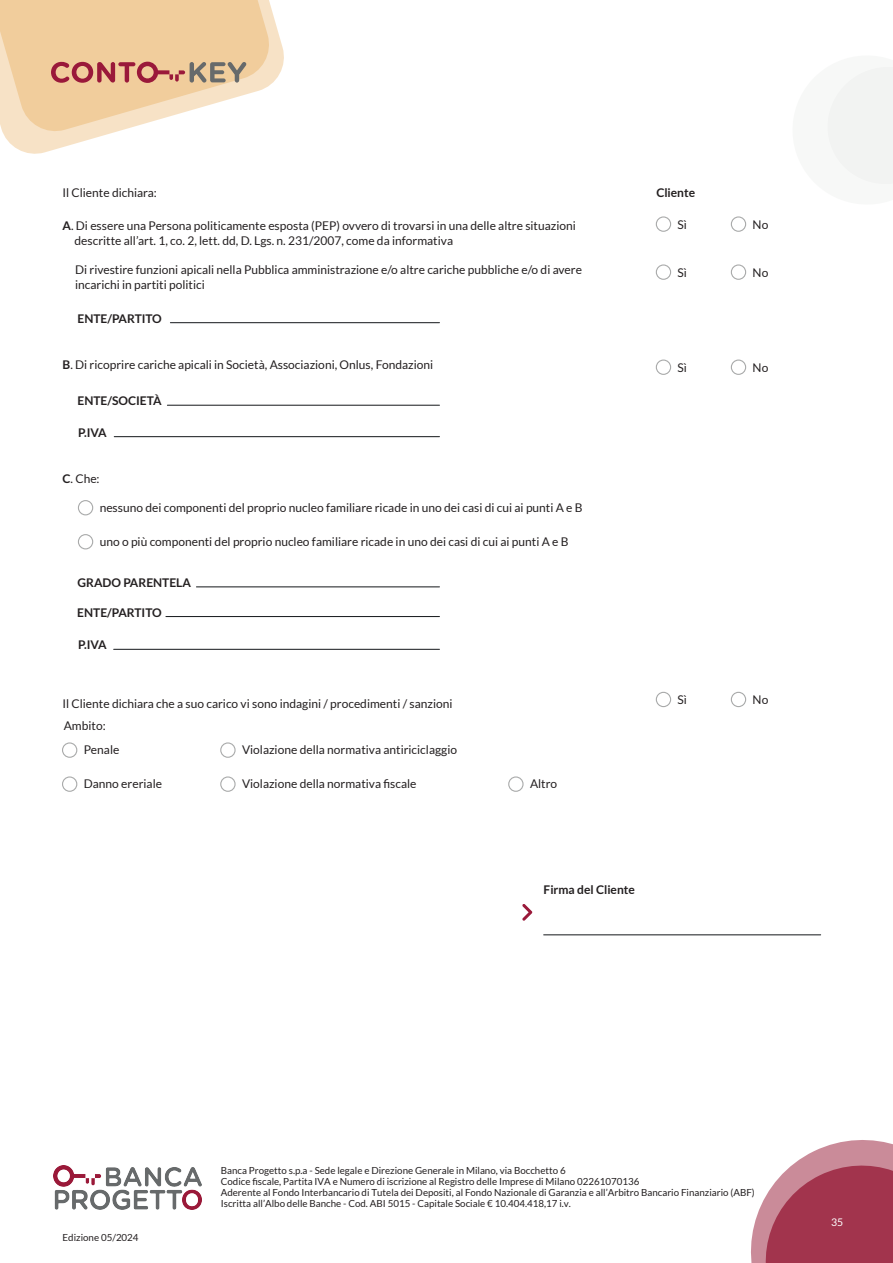
<style>
.page{position:relative;width:893px;height:1263px;background:#fff}
.page>*{position:absolute;margin:0;border:0;box-sizing:border-box;transform-origin:0 0}
.t1{font:12px/15px "Lato";color:#231f20}
.t2{font:700 12px "Lato";color:#231f20}
.t3{font:10.5px "Lato";color:#fff}
.t4{font:9.75px/10.8px "Lato";color:#231f20}
.t5{font:9.75px "Lato";color:#231f20}
.s1{font-weight:700}
</style>
<div class="page">
<svg style="left:751px;top:1140px;width:142px;height:123px"></svg>
<div style="left:828px;top:67px;width:65px;height:117px;background:#f2f3f2"></div>
<svg style="left:0;top:0;width:284px;height:154px"></svg>
<img style="left:53px;top:1165px;width:148px;height:44px">
<div style="left:656px;top:264px;width:15px;height:16px;border:1px solid #a9aaaa;border-radius:50%"></div>
<div style="left:731px;top:264px;width:15px;height:16px;border:1px solid #a9aaaa;border-radius:50%"></div>
<div style="left:656px;top:216px;width:15px;height:16px;border:1px solid #a9aaaa;border-radius:50%"></div>
<div style="left:731px;top:216px;width:15px;height:16px;border:1px solid #a9aaaa;border-radius:50%"></div>
<hr style="left:544px;top:934px;width:277px;height:1px;background:#14171a">
<svg style="left:522px;top:904px;width:10px;height:17px"></svg>
<div style="left:656px;top:359px;width:15px;height:16px;border:1px solid #a9aaaa;border-radius:50%"></div>
<div style="left:731px;top:359px;width:15px;height:16px;border:1px solid #a9aaaa;border-radius:50%"></div>
<div style="left:656px;top:692px;width:15px;height:15px;border:1px solid #a9aaaa;border-radius:50%"></div>
<div style="left:731px;top:692px;width:15px;height:15px;border:1px solid #a9aaaa;border-radius:50%"></div>
<div style="left:78px;top:500px;width:15px;height:15px;border:1px solid #a9aaaa;border-radius:50%"></div>
<div style="left:78px;top:534px;width:15px;height:15px;border:1px solid #a9aaaa;border-radius:50%"></div>
<hr style="left:170px;top:322px;width:269px;height:1px;background:#14171a">
<hr style="left:167px;top:405px;width:272px;height:1px;background:#14171a">
<hr style="left:114px;top:436px;width:325px;height:1px;background:#14171a">
<hr style="left:196px;top:586px;width:243px;height:1px;background:#14171a">
<hr style="left:166px;top:616px;width:273px;height:1px;background:#14171a">
<hr style="left:114px;top:649px;width:325px;height:1px;background:#14171a">
<div style="left:62px;top:742px;width:15px;height:16px;border:1px solid #a9aaaa;border-radius:50%"></div>
<div style="left:220px;top:742px;width:16px;height:16px;border:1px solid #a9aaaa;border-radius:50%"></div>
<div style="left:62px;top:776px;width:15px;height:16px;border:1px solid #a9aaaa;border-radius:50%"></div>
<div style="left:220px;top:776px;width:16px;height:16px;border:1px solid #a9aaaa;border-radius:50%"></div>
<div style="left:508px;top:776px;width:16px;height:16px;border:1px solid #a9aaaa;border-radius:50%"></div>
<p class="t1" style="left:63px;top:185px;width:96px">Il Cliente dichiara:</p>
<p class="t1" style="left:75px;top:218px;width:503px;text-indent:-12px"><span class="s1">A</span>. Di essere una Persona politicamente esposta (PEP) ovvero di trovarsi in una delle altre situazioni descritte all’art. 1, co. 2, lett. dd, D. Lgs. n. 231/2007, come da informativa</p>
<p class="t1" style="left:75px;top:262px;width:508px">Di rivestire funzioni apicali nella Pubblica amministrazione e/o altre cariche pubbliche e/o di avere incarichi in partiti politici</p>
<p class="t2" style="left:77px;top:311px;width:86px">ENTE/PARTITO</p>
<p class="t1" style="left:63px;top:357px;width:372px"><span class="s1">B</span>. Di ricoprire cariche apicali in Società, Associazioni, Onlus, Fondazioni</p>
<p class="t2" style="left:77px;top:393px;width:86px">ENTE/SOCIETÀ</p>
<p class="t2" style="left:78px;top:425px;width:30px">P.IVA</p>
<p class="t1" style="left:63px;top:471px;width:39px"><span class="s1">C</span>. Che:</p>
<p class="t1" style="left:100px;top:499px;width:484px">nessuno dei componenti del proprio nucleo familiare ricade in uno dei casi di cui ai punti A e B</p>
<p class="t1" style="left:100px;top:533px;width:470px">uno o più componenti del proprio nucleo familiare ricade in uno dei casi di cui ai punti A e B</p>
<p class="t2" style="left:77px;top:575px;width:115px">GRADO PARENTELA</p>
<p class="t2" style="left:77px;top:605px;width:86px">ENTE/PARTITO</p>
<p class="t2" style="left:78px;top:637px;width:30px">P.IVA</p>
<p class="t1" style="left:63px;top:696px;width:391px">Il Cliente dichiara che a suo carico vi sono indagini / procedimenti / sanzioni</p>
<p class="t1" style="left:84px;top:713px;width:37px;line-height:24.2px;text-indent:-20px">Ambito:<br>Penale</p>
<p class="t1" style="left:242px;top:742px;width:217px">Violazione della normativa antiriciclaggio</p>
<p class="t1" style="left:84px;top:776px;width:80px">Danno ereriale</p>
<p class="t1" style="left:242px;top:776px;width:176px">Violazione della normativa fiscale</p>
<p class="t1" style="left:530px;top:776px;width:29px">Altro</p>
<p class="t2" style="left:656px;top:185px;width:40px">Cliente</p>
<p class="t1" style="left:678px;top:217px;width:11px">Sì</p>
<p class="t1" style="left:753px;top:217px;width:17px">No</p>
<p class="t1" style="left:678px;top:265px;width:11px">Sì</p>
<p class="t1" style="left:753px;top:265px;width:17px">No</p>
<p class="t1" style="left:678px;top:360px;width:11px">Sì</p>
<p class="t1" style="left:753px;top:360px;width:17px">No</p>
<p class="t1" style="left:678px;top:692px;width:11px">Sì</p>
<p class="t1" style="left:753px;top:692px;width:17px">No</p>
<p class="t2" style="left:544px;top:882px;width:93px">Firma del Cliente</p>
<p class="t5" style="left:63px;top:1231px;width:78px">Edizione 05/2024</p>
<p class="t4" style="left:221px;top:1165px;width:536px">Banca Progetto s.p.a - Sede legale e Direzione Generale in Milano, via Bocchetto 6<br>Codice fiscale, Partita IVA e Numero di iscrizione al Registro delle Imprese di Milano 02261070136<br>Aderente al Fondo Interbancario di Tutela dei Depositi, al Fondo Nazionale di Garanzia e all’Arbitro Bancario Finanziario (ABF)<br>Iscritta all’Albo delle Banche - Cod. ABI 5015 - Capitale Sociale € 10.404.418,17 i.v.</p>
<p class="t3" style="left:831px;top:1216px;width:14px">35</p>
</div>
